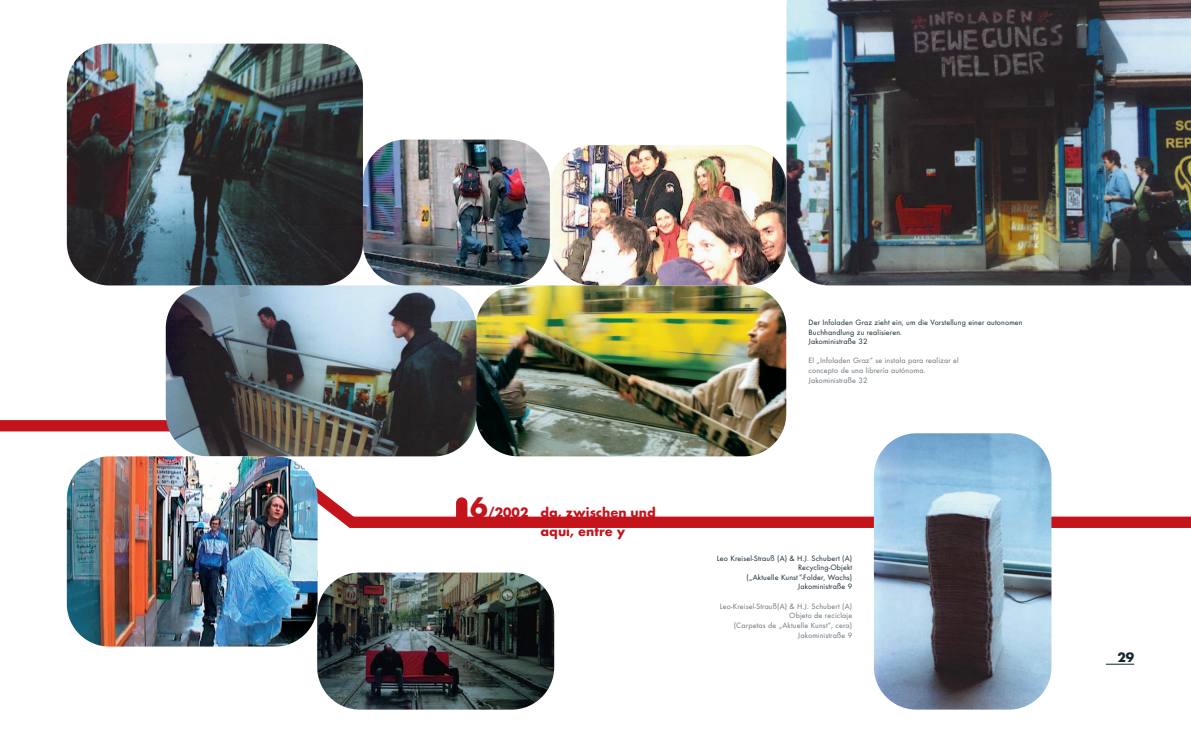
<style>
.page{position:relative;width:1191px;height:738px;background:#fff}
.page>*{position:absolute;margin:0;border:0;box-sizing:border-box;transform-origin:0 0}
.t1{font:14px/19px "Futura T Bold Ro 1";color:#c4131b}
.t2{font:14px "Futura T Bold Ro 1";color:#112530}
.t3{font:8px/9.6px "Futura T Book Ro 1";letter-spacing:.015em;color:#112530}
.t4{font:8px/9.6px "Futura T Book Ro 1";letter-spacing:.015em;color:#6a747b}
.s1{font-size:29.5px}
</style>
<div class="page">
<svg style="left:0;top:414px;width:1190px;height:119px"></svg>
<img style="left:475px;top:285px;width:311px;height:171px;border-radius:43px">
<img style="left:166px;top:285px;width:310px;height:171px;border-radius:43px">
<img style="left:550px;top:145px;width:236px;height:140px;border-radius:43px">
<img style="left:363px;top:139px;width:187px;height:146px;border-radius:43px">
<svg style="left:1106px;top:663px;width:28px;height:1px"></svg>
<img style="left:67px;top:44px;width:296px;height:241px;border-radius:43px">
<img style="left:874px;top:433px;width:177px;height:276px;border-radius:43px">
<img style="left:317px;top:572px;width:237px;height:137px;border-radius:43px">
<img style="left:67px;top:456px;width:250px;height:190px;border-radius:43px">
<img style="left:786px;top:0;width:404px;height:285px">
<div style="left:456px;top:497px;width:11px;height:24px;background:#c4131b;border-radius:6px"></div>
<h1 class="t1" style="left:470px;top:503px;width:60px"><span class="s1">6</span>/2002</h1>
<h1 class="t1" style="left:540px;top:503px;width:117px">da, zwischen und aquí, entre y</h1>
<p class="t3" style="left:808px;top:318px;width:216px">Der Infoladen Graz zieht ein, um die Vorstellung einer autonomen<br>Buchhandlung zu realisieren.<br>Jakoministraße 32</p>
<p class="t4" style="left:808px;top:356px;width:152px">El „Infoladen Graz“ se instala para realizar el concepto de una librería autónoma.<br>Jakoministraße 32</p>
<p class="t3" style="left:717px;top:553px;width:137px;text-align:right">Leo Kreisel-Strauß (A) &amp; H.J. Schubert (A)<br>Recycling-Objekt<br>(„Aktuelle Kunst ”-Folder, Wachs)<br>Jakoministraße 9</p>
<p class="t4" style="left:720px;top:601px;width:134px;text-align:right">Leo-Kreisel-Strauß(A) &amp; H.J. Schubert (A)<br>Objeto de reciclaje<br>(Carpetas de „Aktuelle Kunst“, cera)<br>Jakoministraße 9</p>
<h1 class="t2" style="left:1117px;top:651px;width:18px">29</h1>
</div>
